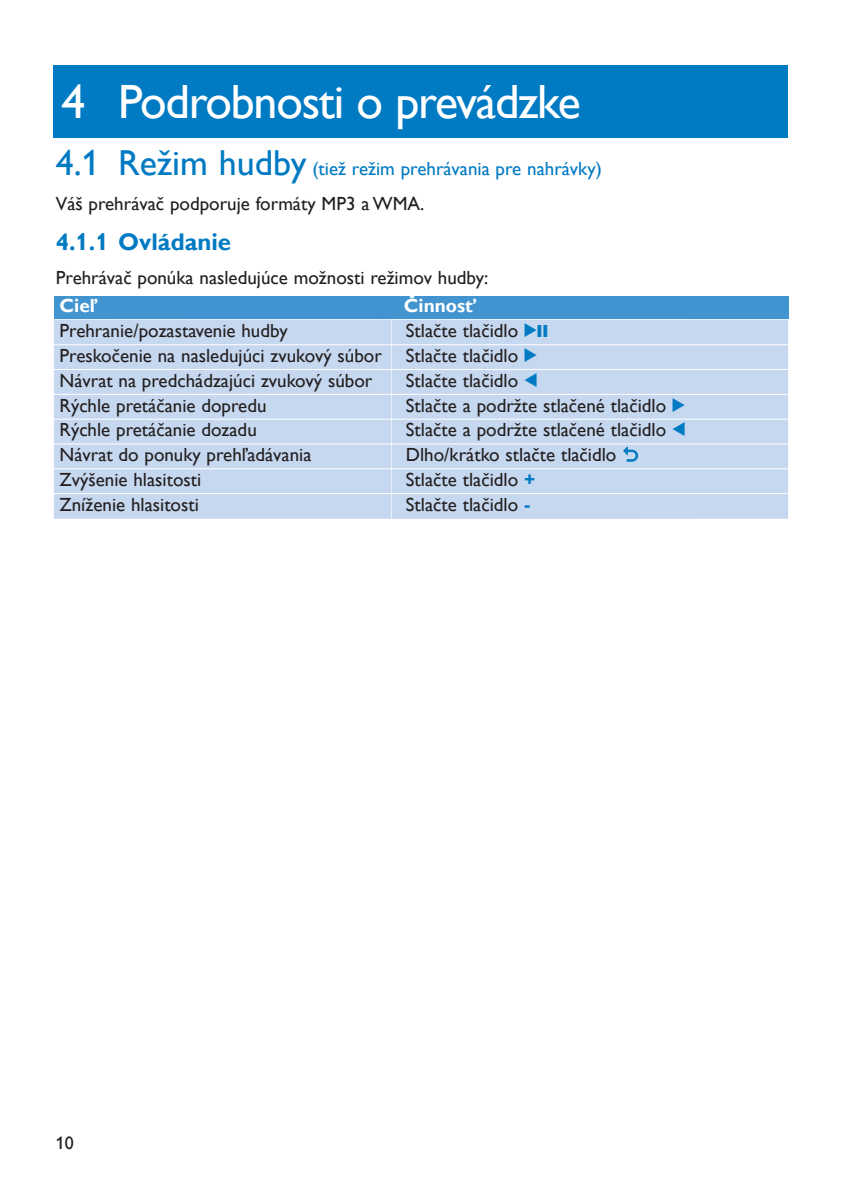
<style>
.page{position:relative;width:842px;height:1191px;background:#fff}
.page>*{position:absolute;margin:0;border:0;box-sizing:border-box;transform-origin:0 0}
.t1{font:48px "Gill Sans Alt One WGL";letter-spacing:-.025em;color:#fff}
.t2{font:700 24px "Gill Sans Alt One WGL";color:#007ac2}
.t3{font:19px/34.2px "Gill Sans Alt One WGL";color:#231f20}
.t4{font:700 19px "Gill Sans Alt One WGL";color:#fff}
.t5{font:18px "Gill Sans Alt One WGL";color:#231f20}
.s1{font-size:36px;color:#007ac2}
.s2{color:#007ac2}
.s3{font-family:"Audio Four 4";color:#007ac2}
.s4{font-weight:700;color:#007ac2}
</style>
<div class="page">
<div style="left:54px;top:66px;width:734px;height:72px;background:#007ac2"></div>
<div style="left:54px;top:296px;width:734px;height:23px;background:#4194d0"></div>
<div style="left:54px;top:319px;width:337px;height:200px;background:#c6d8ef"></div>
<div style="left:392px;top:319px;width:396px;height:200px;background:#c6d8ef"></div>
<hr style="left:54px;top:344px;width:734px;height:1px;background:#fff">
<hr style="left:54px;top:369px;width:734px;height:1px;background:#fff">
<hr style="left:54px;top:394px;width:734px;height:1px;background:#fff">
<hr style="left:54px;top:419px;width:734px;height:1px;background:#fff">
<hr style="left:54px;top:443px;width:734px;height:1px;background:#fff">
<hr style="left:54px;top:468px;width:734px;height:1px;background:#fff">
<hr style="left:54px;top:493px;width:734px;height:1px;background:#fff">
<svg style="left:623px;top:446px;width:16px;height:16px"></svg>
<h1 class="t1" style="left:62px;top:69px;width:521px">4 Podrobnosti o prevádzke</h1>
<p class="t3" style="left:56px;top:152px;width:547px"><span class="s1">4.1 Režim hudby</span> <span class="s2">(tiež režim prehrávania pre nahrávky)<br></span>Váš prehrávač podporuje formáty MP3 a WMA.</p>
<p class="t2" style="left:56px;top:225px;width:177px">4.1.1 Ovládanie</p>
<p class="t3" style="left:56px;top:260px;width:434px">Prehrávač ponúka nasledujúce možnosti režimov hudby:</p>
<p class="t4" style="left:60px;top:293px;width:37px">Cieľ</p>
<p class="t4" style="left:404px;top:293px;width:74px">Činnosť</p>
<p class="t3" style="left:60px;top:313px;width:230px">Prehranie/pozastavenie hudby</p>
<p class="t3" style="left:406px;top:313px;width:143px">Stlačte tlačidlo <span class="s3">2;</span></p>
<p class="t3" style="left:60px;top:338px;width:324px">Preskočenie na nasledujúci zvukový súbor</p>
<p class="t3" style="left:406px;top:338px;width:133px">Stlačte tlačidlo <span class="s3">2</span></p>
<p class="t3" style="left:60px;top:363px;width:314px">Návrat na predchádzajúci zvukový súbor</p>
<p class="t3" style="left:406px;top:363px;width:133px">Stlačte tlačidlo <span class="s3">1</span></p>
<p class="t3" style="left:60px;top:388px;width:208px">Rýchle pretáčanie dopredu</p>
<p class="t3" style="left:406px;top:388px;width:281px">Stlačte a podržte stlačené tlačidlo <span class="s3">2</span></p>
<p class="t3" style="left:60px;top:413px;width:199px">Rýchle pretáčanie dozadu</p>
<p class="t3" style="left:406px;top:413px;width:281px">Stlačte a podržte stlačené tlačidlo <span class="s3">1</span></p>
<p class="t3" style="left:60px;top:437px;width:253px">Návrat do ponuky prehľadávania</p>
<p class="t3" style="left:406px;top:437px;width:212px">Dlho/krátko stlačte tlačidlo</p>
<p class="t3" style="left:60px;top:462px;width:143px">Zvýšenie hlasitosti</p>
<p class="t3" style="left:406px;top:462px;width:131px">Stlačte tlačidlo <span class="s4">+</span></p>
<p class="t3" style="left:60px;top:487px;width:141px">Zníženie hlasitosti</p>
<p class="t3" style="left:406px;top:487px;width:126px">Stlačte tlačidlo <span class="s4">-</span></p>
<p class="t5" style="left:56px;top:1131px;width:19px">10</p>
</div>
